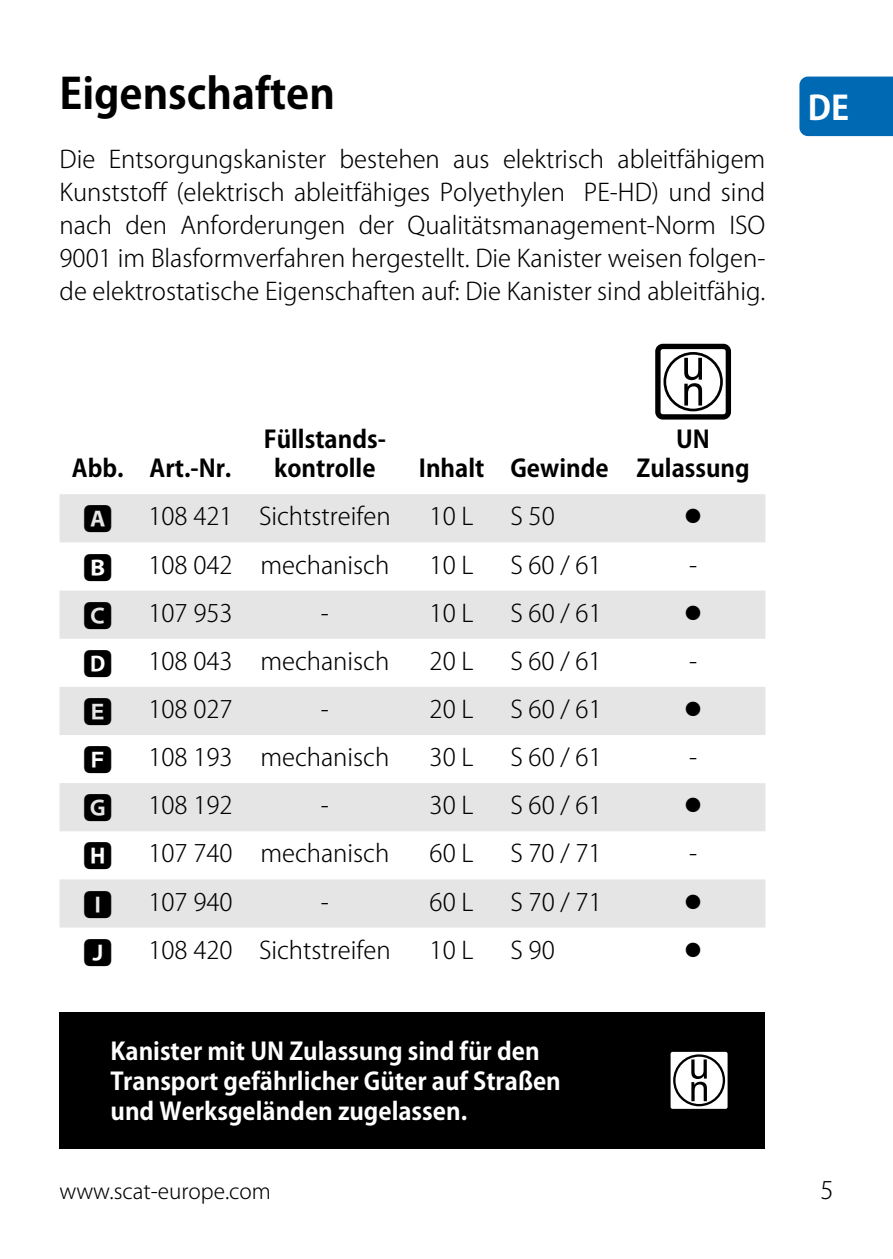
<style>
.page{position:relative;width:893px;height:1259px;background:#fff}
.page>*{position:absolute;margin:0;border:0;box-sizing:border-box;transform-origin:0 0}
.t1{font:700 42px "Koz Go Pro";color:#000}
.t2{font:700 33px "Koz Go Pro";color:#fff}
.t3{font:300 24px/33px "Koz Go Pro";color:#000;text-align:justify}
.t4{font:700 24px/30px "Koz Go Pro";color:#fff}
.t5{font:700 24px/28.8px "Koz Go Pro";color:#000;text-align:center}
.t6{font:300 21px "Koz Go Pro";color:#000}
.s1{font-weight:800;font-size:30px}
.s2{font-weight:700;font-size:30px}
</style>
<div class="page">
<div style="left:799px;top:77px;width:94px;height:59px;background:#0069b4"></div>
<svg style="left:60px;top:494px;width:705px;height:433px;fill:#e5e5e5"></svg>
<svg style="left:655px;top:344px;width:76px;height:75px"></svg>
<div style="left:60px;top:1012px;width:705px;height:136px;background:#000"></div>
<svg style="left:670px;top:1051px;width:58px;height:58px;background:#c3c3c3"></svg>
<h1 class="t1" style="left:60px;top:67px;width:277px">Eigenschaften</h1>
<p class="t3" style="left:60px;top:143px;width:707px">Die Entsorgungskanister bestehen aus elektrisch ableitfähigem Kunststoff (elektrisch ableitfähiges Polyethylen PE-HD) und sind nach den Anforderungen der Qualitätsmanagement-Norm ISO 9001 im Blasformverfahren hergestellt. Die Kanister weisen folgen&shy;de elektrostatische Eigenschaften auf: Die Kanister sind ableitfähig.</p>
<h2 class="t2" style="left:808px;top:86px;width:43px">DE</h2>
<p class="t5" style="left:72px;top:455px;width:161px">Abb. Art.-Nr.</p>
<p class="t5" style="left:264px;top:427px;width:124px">Füllstands&shy;kontrolle</p>
<p class="t5" style="left:419px;top:455px;width:191px">Inhalt Gewinde</p>
<p class="t5" style="left:636px;top:427px;width:115px">UN<br>Zulassung</p>
<p class="t3" style="left:83px;top:500px;width:309px"><span class="s1">A</span> 108 421 Sichtstreifen</p>
<p class="t3" style="left:430px;top:500px;width:45px">10 L</p>
<p class="t3" style="left:510px;top:500px;width:46px">S 50</p>
<p class="t3" style="left:681px;top:500px;width:25px">◦</p>
<p class="t3" style="left:83px;top:548px;width:308px"><span class="s1">B</span> 108 042 mechanisch</p>
<p class="t3" style="left:430px;top:548px;width:45px">10 L</p>
<p class="t3" style="left:510px;top:548px;width:93px">S 60 / 61</p>
<p class="t3" style="left:689px;top:548px;width:10px">-</p>
<p class="t3" style="left:83px;top:596px;width:151px"><span class="s2">C</span> 107 953</p>
<p class="t3" style="left:321px;top:596px;width:10px">-</p>
<p class="t3" style="left:430px;top:596px;width:45px">10 L</p>
<p class="t3" style="left:510px;top:596px;width:93px">S 60 / 61</p>
<p class="t3" style="left:681px;top:596px;width:25px">◦</p>
<p class="t3" style="left:83px;top:645px;width:308px"><span class="s2">D</span> 108 043 mechanisch</p>
<p class="t3" style="left:430px;top:645px;width:45px">20 L</p>
<p class="t3" style="left:510px;top:645px;width:93px">S 60 / 61</p>
<p class="t3" style="left:689px;top:645px;width:10px">-</p>
<p class="t3" style="left:83px;top:693px;width:151px"><span class="s2">E</span> 108 027</p>
<p class="t3" style="left:321px;top:693px;width:10px">-</p>
<p class="t3" style="left:430px;top:693px;width:45px">20 L</p>
<p class="t3" style="left:510px;top:693px;width:93px">S 60 / 61</p>
<p class="t3" style="left:681px;top:693px;width:25px">◦</p>
<p class="t3" style="left:83px;top:741px;width:308px"><span class="s2">F</span> 108 193 mechanisch</p>
<p class="t3" style="left:430px;top:741px;width:45px">30 L</p>
<p class="t3" style="left:510px;top:741px;width:93px">S 60 / 61</p>
<p class="t3" style="left:689px;top:741px;width:10px">-</p>
<p class="t3" style="left:83px;top:789px;width:151px"><span class="s2">G</span> 108 192</p>
<p class="t3" style="left:321px;top:789px;width:10px">-</p>
<p class="t3" style="left:430px;top:789px;width:45px">30 L</p>
<p class="t3" style="left:510px;top:789px;width:93px">S 60 / 61</p>
<p class="t3" style="left:681px;top:789px;width:25px">◦</p>
<p class="t3" style="left:83px;top:837px;width:308px"><span class="s2">H</span> 107 740 mechanisch</p>
<p class="t3" style="left:430px;top:837px;width:45px">60 L</p>
<p class="t3" style="left:510px;top:837px;width:93px">S 70 / 71</p>
<p class="t3" style="left:689px;top:837px;width:10px">-</p>
<p class="t3" style="left:83px;top:885px;width:151px"><span class="s2">I</span> 107 940</p>
<p class="t3" style="left:321px;top:885px;width:10px">-</p>
<p class="t3" style="left:430px;top:885px;width:45px">60 L</p>
<p class="t3" style="left:510px;top:885px;width:93px">S 70 / 71</p>
<p class="t3" style="left:681px;top:885px;width:25px">◦</p>
<p class="t3" style="left:83px;top:933px;width:309px"><span class="s2">J</span> 108 420 Sichtstreifen</p>
<p class="t3" style="left:430px;top:933px;width:45px">10 L</p>
<p class="t3" style="left:510px;top:933px;width:46px">S 90</p>
<p class="t3" style="left:681px;top:933px;width:25px">◦</p>
<p class="t4" style="left:111px;top:1037px;width:452px">Kanister mit UN Zulassung sind für den<br>Transport gefährlicher Güter auf Straßen und Werksgeländen zugelassen.</p>
<p class="t6" style="left:60px;top:1178px;width:213px">www.scat-europe.com</p>
<p class="t3" style="left:820px;top:1174px;width:15px">5</p>
</div>
